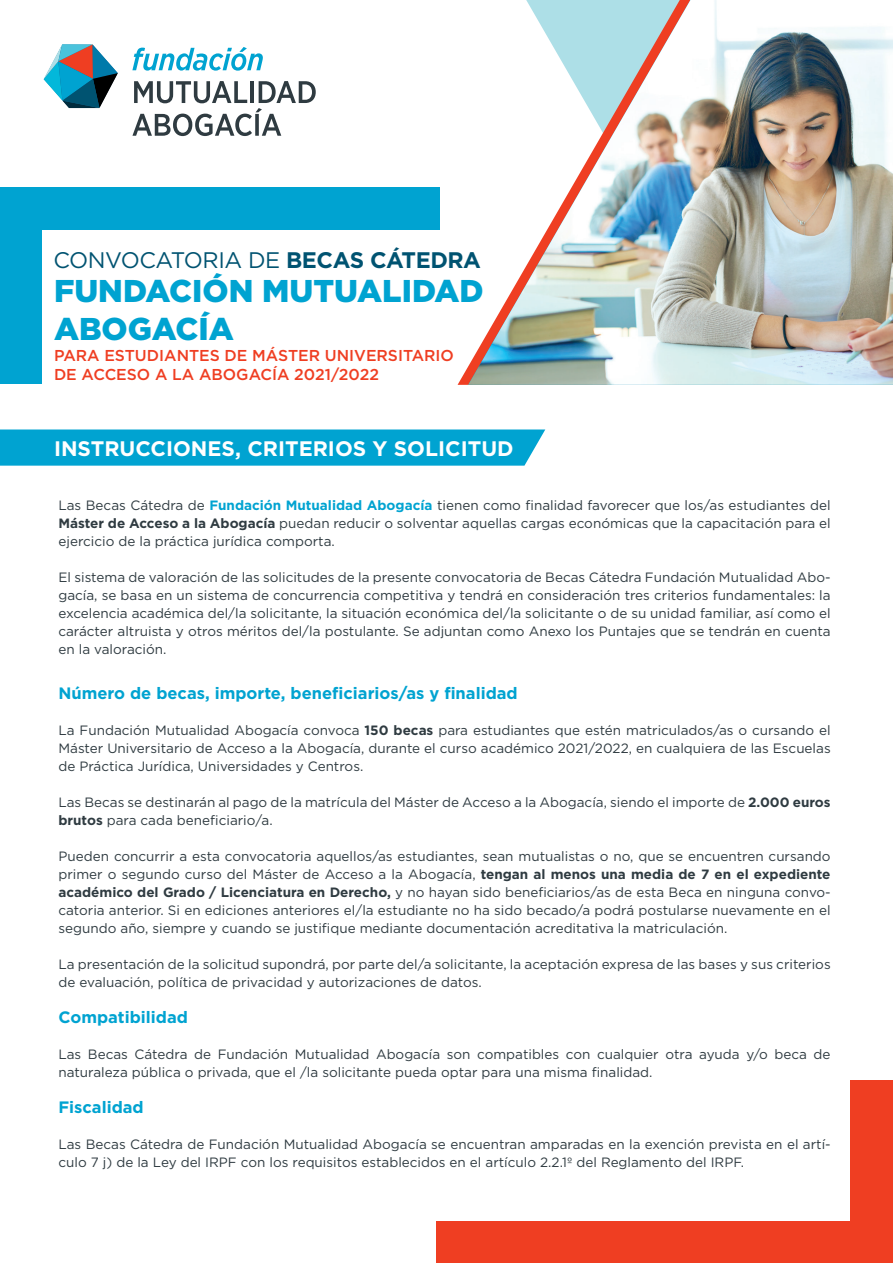
<style>
.page{position:relative;width:893px;height:1263px;background:#fff}
.page>*{position:absolute;margin:0;border:0;box-sizing:border-box;transform-origin:0 0}
.t1{font:900 31.5px/38.2px "Gotham";color:#00a3d1}
.t2{font:22.5px "Gotham";letter-spacing:-.02em;color:#005371}
.t3{font:700 21px "Gotham";color:#fff}
.t4{font:700 16.5px "Gotham";color:#00a3d1}
.t5{font:500 15.75px/18.9px "Gotham";color:#ef3e22}
.t6{font:13.5px/18px "Gotham";color:#2f3b41;text-align:justify}
.s1{font-weight:700}
.s2{font-weight:700;color:#00a3d1}
</style>
<div class="page">
<div style="left:0;top:187px;width:439px;height:197px;background:#00a3d1"></div>
<div style="left:437px;top:1080px;width:456px;height:183px;background:#ef3e22"></div>
<div style="left:43px;top:230px;width:807px;height:990px;background:#fff"></div>
<svg style="left:44px;top:44px;width:74px;height:64px"></svg>
<svg style="left:132px;top:47px;width:131px;height:24px"></svg>
<svg style="left:132px;top:81px;width:184px;height:55px"></svg>
<img style="left:468px;top:0;width:425px;height:385px">
<div style="left:0;top:429px;width:545px;height:37px;background:#00a3d1"></div>
<h2 class="t2" style="left:53px;top:245px;width:429px">CONVOCATORIA DE <span class="s1">BECAS CÁTEDRA</span></h2>
<h1 class="t1" style="left:54px;top:271px;width:431px">FUNDACIÓN MUTUALIDAD<br>ABOGACÍA</h1>
<p class="t5" style="left:54px;top:346px;width:401px">PARA ESTUDIANTES DE MÁSTER UNIVERSITARIO<br>DE ACCESO A LA ABOGACÍA 2021/2022</p>
<h3 class="t3" style="left:54px;top:434px;width:461px">INSTRUCCIONES, CRITERIOS Y SOLICITUD</h3>
<p class="t6" style="left:58px;top:496px;width:774px">Las Becas Cátedra de <span class="s2">Fundación Mutualidad Abogacía</span> tienen como finalidad favorecer que los/as estudiantes del <span class="s1">Máster de Acceso a la Abogacía</span> puedan reducir o solventar aquellas cargas económicas que la capacitación para el ejercicio de la práctica jurídica comporta.</p>
<p class="t6" style="left:58px;top:568px;width:774px">El sistema de valoración de las solicitudes de la presente convocatoria de Becas Cátedra Fundación Mutualidad Abo&shy;gacía, se basa en un sistema de concurrencia competitiva y tendrá en consideración tres criterios fundamentales: la excelencia académica del/la solicitante, la situación económica del/la solicitante o de su unidad familiar, así como el carácter altruista y otros méritos del/la postulante. Se adjuntan como Anexo los Puntajes que se tendrán en cuenta en la valoración.</p>
<p class="t4" style="left:58px;top:682px;width:461px">Número de becas, importe, beneficiarios/as y finalidad</p>
<p class="t6" style="left:58px;top:721px;width:774px">La Fundación Mutualidad Abogacía convoca <span class="s1">150 becas</span> para estudiantes que estén matriculados/as o cursando el Máster Universitario de Acceso a la Abogacía, durante el curso académico 2021/2022, en cualquiera de las Escuelas de Práctica Jurídica, Universidades y Centros.</p>
<p class="t6" style="left:58px;top:793px;width:774px">Las Becas se destinarán al pago de la matrícula del Máster de Acceso a la Abogacía, siendo el importe de <span class="s1">2.000 euros brutos</span> para cada beneficiario/a.</p>
<p class="t6" style="left:58px;top:847px;width:774px">Pueden concurrir a esta convocatoria aquellos/as estudiantes, sean mutualistas o no, que se encuentren cursando primer o segundo curso del Máster de Acceso a la Abogacía, <span class="s1">tengan al menos una media de 7 en el expediente académico del Grado / Licenciatura en Derecho,</span> y no hayan sido beneficiarios/as de esta Beca en ninguna convo&shy;catoria anterior. Si en ediciones anteriores el/la estudiante no ha sido becado/a podrá postularse nuevamente en el segundo año, siempre y cuando se justifique mediante documentación acreditativa la matriculación.</p>
<p class="t6" style="left:58px;top:955px;width:774px">La presentación de la solicitud supondrá, por parte del/a solicitante, la aceptación expresa de las bases y sus criterios de evaluación, política de privacidad y autorizaciones de datos.</p>
<p class="t4" style="left:58px;top:1006px;width:131px">Compatibilidad</p>
<p class="t6" style="left:58px;top:1045px;width:774px">Las Becas Cátedra de Fundación Mutualidad Abogacía son compatibles con cualquier otra ayuda y/o beca de naturaleza pública o privada, que el /la solicitante pueda optar para una misma finalidad.</p>
<p class="t4" style="left:58px;top:1096px;width:87px">Fiscalidad</p>
<p class="t6" style="left:58px;top:1135px;width:774px">Las Becas Cátedra de Fundación Mutualidad Abogacía se encuentran amparadas en la exención prevista en el artí&shy;culo 7 j) de la Ley del IRPF con los requisitos establecidos en el artículo 2.2.1º del Reglamento del IRPF.</p>
</div>
